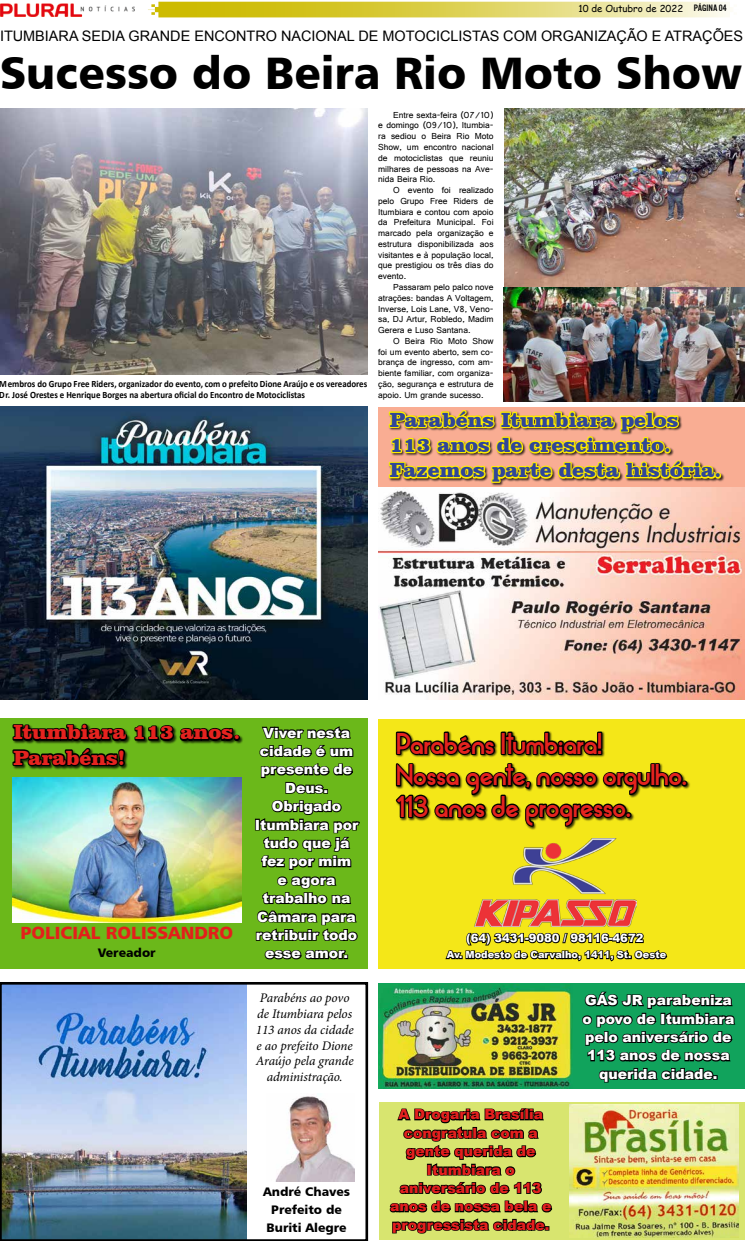
<style>
.page{position:relative;width:745px;height:1241px;background:#fff}
.page>*{position:absolute;margin:0;border:0;box-sizing:border-box;transform-origin:0 0}
.t1{font:45.5px "Humanist 777 BT Black B";color:#000}
.t2{font:26.25px/31.5px "Alpaca Scarlett Demo";color:#e5231f}
.t3{font:900 21px/25.2px "Clarendon BT";color:#304697}
.t4{font:900 21px/25.2px "Clarendon BT";color:#e5231f}
.t5{font:17.68px "Humanist 777 BT Black B";color:#e41f1a}
.t6{font:14.44px "Arial";color:#000}
.t7{font:900 14px/18.4px "Arial";color:#fff;text-align:center}
.t8{font:900 14px/18.4px "Arial";color:#e41f1e;text-align:center}
.t9{font:italic 13.12px/15.8px "Minion Pro";letter-spacing:-.005em;color:#000;text-align:center}
.t10{font:12.34px/17.7px "Humanist 777 BT Black B";color:#000;text-align:center}
.t11{font:900 11.46px "Arial";color:#fff}
.t12{font:900 9.71px "Arial";color:#fff}
.t13{font:700 9.62px/11.5px "Calibri";color:#000;scale:.92 1}
.t14{font:9.62px "Comic Sans MS";color:#000}
.t15{font:9.19px/10.8px "Gautami";color:#000;text-align:justify}
.s1{font-family:"U.S.101"}
</style>
<div class="page">
<div style="left:379px;top:1101px;width:365px;height:138px;background:#d8e56f"></div>
<svg style="left:148px;top:2px;width:582px;height:15px;background:#ded35d"></svg>
<img style="left:0;top:3px;width:135px;height:14px">
<img style="left:0;top:982px;width:368px;height:258px">
<div style="left:378px;top:983px;width:366px;height:105px;background:#11a35c"></div>
<div style="left:378px;top:718px;width:366px;height:250px;background:#f4e718"></div>
<div style="left:378px;top:407px;width:366px;height:292px;background:#f9ad93"></div>
<img style="left:0;top:412px;width:367px;height:287px">
<div style="left:0;top:718px;width:367px;height:250px;background:#6bb81a"></div>
<img style="left:12px;top:777px;width:229px;height:145px">
<svg style="left:255px;top:726px;width:105px;height:215px"></svg>
<svg style="left:264px;top:950px;width:84px;height:10px"></svg>
<div style="left:12px;top:723px;width:231px;height:46px;background:#000;opacity:.75"></div>
<svg style="left:12px;top:723px;width:230px;height:45px"></svg>
<img style="left:474px;top:838px;width:162px;height:88px">
<svg style="left:445px;top:932px;width:223px;height:30px"></svg>
<svg style="left:395px;top:731px;width:293px;height:97px"></svg>
<img style="left:378px;top:487px;width:366px;height:212px">
<svg style="left:388px;top:410px;width:334px;height:74px"></svg>
<img style="left:267px;top:1093px;width:87px;height:88px">
<img style="left:378px;top:984px;width:194px;height:104px">
<img style="left:569px;top:1104px;width:169px;height:133px">
<svg style="left:582px;top:991px;width:154px;height:92px"></svg>
<svg style="left:389px;top:1108px;width:164px;height:126px"></svg>
<img style="left:0;top:108px;width:367px;height:255px">
<svg style="left:0;top:363px;width:368px;height:49px"></svg>
<img style="left:503px;top:108px;width:241px;height:293px">
<p class="t14" style="left:578px;top:2px;width:150px">10 de Outubro de 2022 <span class="s1">PÁGINa 04</span></p>
<h3 class="t6" style="left:0;top:26px;width:744px">ITUMBIARA SEDIA GRANDE ENCONTRO NACIONAL DE MOTOCICLISTAS COM ORGANIZAÇÃO E ATRAÇÕES</h3>
<h1 class="t1" style="left:0;top:43px;width:743px">Sucesso do Beira Rio Moto Show</h1>
<p class="t13" style="left:0;top:377px;width:400px">Membros do Grupo Free Riders, organizador do evento, com o prefeito Dione Araújo e os vereadores<br>Dr. José Orestes e Henrique Borges na abertura oficial do Encontro de Motociclistas</p>
<p class="t15" style="left:378px;top:109px;width:117px;text-indent:15px">Entre sexta-feira (07/10) e domingo (09/10), Itumbia&shy;ra sediou o Beira Rio Moto Show, um encontro nacional de motociclistas que reuniu milhares de pessoas na Ave&shy;nida Beira Rio.</p>
<p class="t15" style="left:378px;top:184px;width:117px;text-indent:15px">O evento foi realizado pelo Grupo Free Riders de Itumbiara e contou com apoio da Prefeitura Municipal. Foi marcado pela organização e estrutura disponibilizada aos visitantes e à população local, que prestigiou os três dias do evento.</p>
<p class="t15" style="left:378px;top:281px;width:117px;text-indent:15px">Passaram pelo palco nove atrações: bandas A Voltagem, Inverse, Lois Lane, V8, Veno&shy;sa, DJ Artur, Robledo, Madim Gerera e Luso Santana.</p>
<p class="t15" style="left:378px;top:335px;width:117px;text-indent:15px">O Beira Rio Moto Show foi um evento aberto, sem co&shy;brança de ingresso, com am&shy;biente familiar, com organiza&shy;ção, segurança e estrutura de apoio. Um grande sucesso.</p>
<h3 class="t3" style="left:389px;top:406px;width:333px">Parabéns Itumbiara pelos<br>113 anos de crescimento.<br>Fazemos parte desta história.</h3>
<h3 class="t4" style="left:13px;top:719px;width:228px">Itumbiara 113 anos.<br>Parabéns!</h3>
<h3 class="t5" style="left:20px;top:921px;width:214px">POLICIAL ROLISSANDRO</h3>
<h3 class="t10" style="left:98px;top:943px;width:59px">Vereador</h3>
<h3 class="t7" style="left:254px;top:723px;width:105px">Viver nesta cidade é um presente de<br>Deus.<br>Obrigado<br>Itumbiara por tudo que já fez por mim<br>e agora trabalho na<br>Câmara para retribuir todo esse amor.</h3>
<h2 class="t2" style="left:396px;top:729px;width:292px">Parabéns Itumbiara!<br>Nossa gente, nosso orgulho.<br>113 anos de progresso.</h2>
<p class="t11" style="left:466px;top:929px;width:178px">(64) 3431-9080 / 98116-4672</p>
<p class="t12" style="left:446px;top:947px;width:221px">Av. Modesto de Carvalho, 1411, St. Oeste</p>
<h3 class="t9" style="left:255px;top:990px;width:99px">Parabéns ao povo de Itumbiara pelos<br>113 anos da cidade e ao prefeito Dione<br>Araújo pela grande administração.</h3>
<h3 class="t7" style="left:582px;top:990px;width:153px">GÁS JR parabeniza o povo de Itumbiara pelo aniversário de<br>113 anos de nossa querida cidade.</h3>
<h3 class="t8" style="left:390px;top:1104px;width:163px">A Drogaria Brasília congratula com a gente querida de<br>Itumbiara o aniversário de 113 anos de nossa bela e progressista cidade.</h3>
<h3 class="t10" style="left:263px;top:1182px;width:88px">André Chaves<br>Prefeito de<br>Buriti Alegre</h3>
</div>
